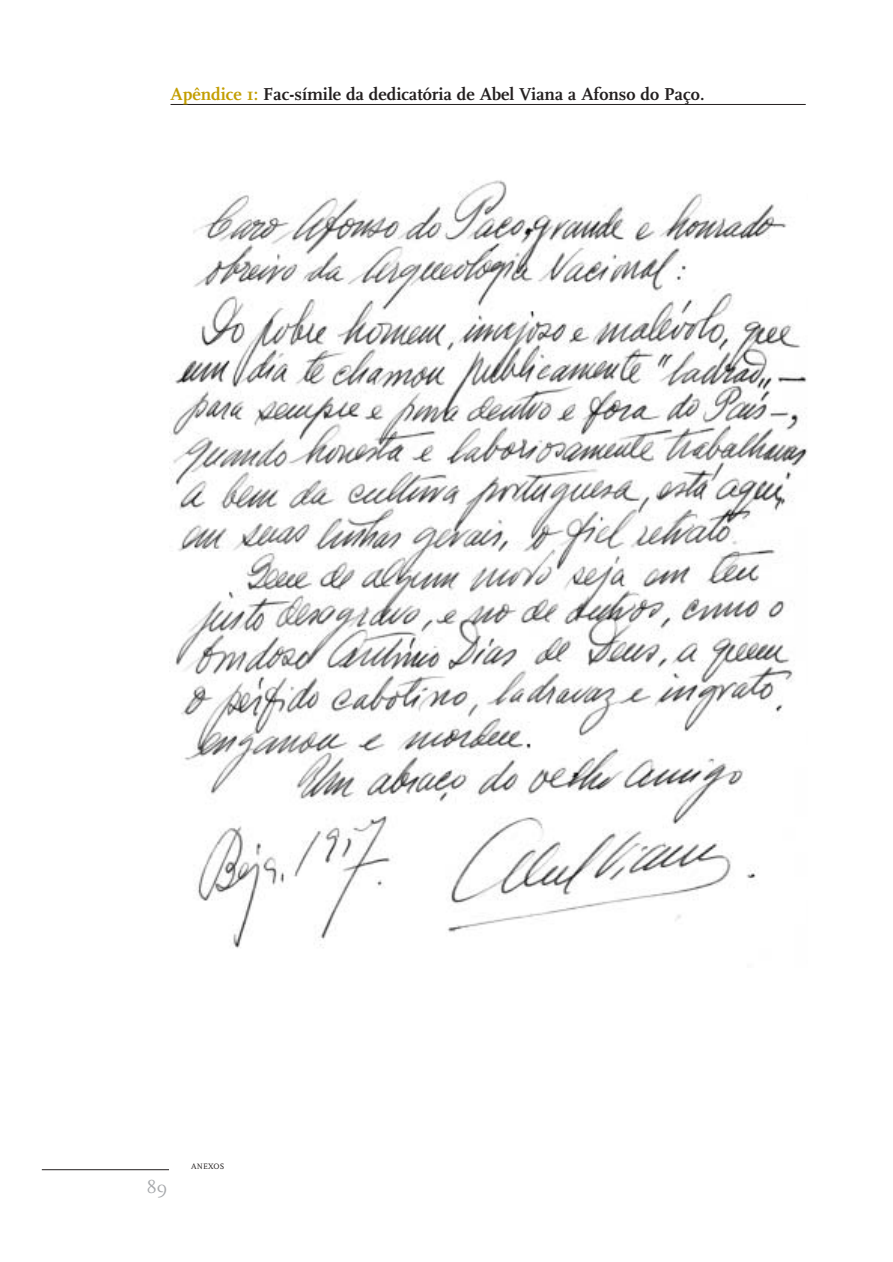
<style>
.page{position:relative;width:893px;height:1262px;background:#fff}
.page>*{position:absolute;margin:0;border:0;box-sizing:border-box;transform-origin:0 0}
.t1{font:700 18px "FF Scala";color:#231f1f}
.t2{font:18px "FF Scala";color:#a7a9ac}
.t3{font:8.25px "FF Scala";letter-spacing:.015em;color:#231f1f}
.s1{color:#c39e00}
</style>
<div class="page">
<hr style="left:42px;top:1169px;width:127px;height:1px;background:#231f1f">
<hr style="left:170px;top:104px;width:635px;height:1px;background:#231f1f">
<img style="left:169px;top:180px;width:638px;height:768px">
<p class="t1" style="left:170px;top:86px;width:535px"><span class="s1">Apêndice 1:</span> Fac-símile da dedicatória de Abel Viana a Afonso do Paço.</p>
<p class="t2" style="left:147px;top:1179px;width:22px">89</p>
<p class="t3" style="left:191px;top:1163px;width:35px">ANEXOS</p>
</div>
